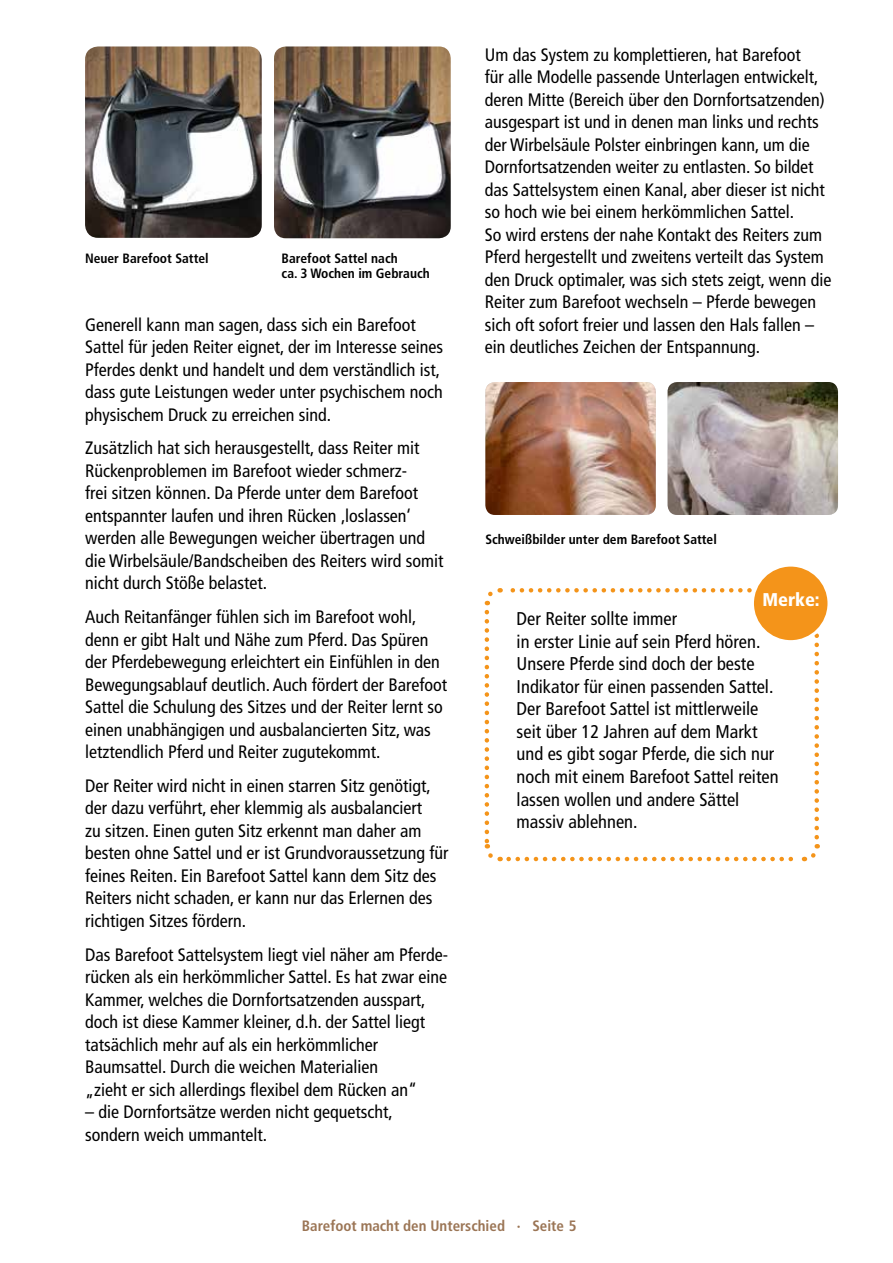
<style>
.page{position:relative;width:893px;height:1263px;background:#fff}
.page>*{position:absolute;margin:0;border:0;box-sizing:border-box;transform-origin:0 0}
.t1{font:condensed 18.45px/22.5px "Frutiger";color:#000}
.t2{font:900 condensed 18.45px "Frutiger";color:#fff}
.t3{font:condensed 18px/22.5px "Frutiger";color:#000}
.t4{font:700 condensed 15px "Frutiger";color:#9b7555}
.t5{font:700 condensed 13.5px/15px "Frutiger";color:#000}
</style>
<div class="page">
<svg style="left:484px;top:612px;width:17px;height:250px"></svg>
<svg style="left:509px;top:844px;width:311px;height:18px"></svg>
<svg style="left:814px;top:633px;width:5px;height:204px"></svg>
<svg style="left:484px;top:588px;width:268px;height:17px"></svg>
<div style="left:752px;top:565px;width:77px;height:77px;background:#f4941a;border-radius:50%"></div>
<div style="left:751px;top:564px;width:79px;height:79px;border:3px solid #fff;border-radius:50%"></div>
<img style="left:485px;top:382px;width:171px;height:133px">
<img style="left:668px;top:382px;width:170px;height:133px">
<img style="left:274px;top:46px;width:177px;height:192px">
<img style="left:85px;top:46px;width:177px;height:192px">
<p class="t5" style="left:85px;top:250px;width:125px">Neuer Barefoot Sattel</p>
<p class="t5" style="left:282px;top:250px;width:150px">Barefoot Sattel nach<br>ca. 3 Wochen im Gebrauch</p>
<p class="t3" style="left:85px;top:313px;width:360px">Generell kann man sagen, dass sich ein Barefoot Sattel für jeden Reiter eignet, der im Interesse seines Pferdes denkt und handelt und dem verständlich ist, dass gute Leistungen weder unter psychischem noch physischem Druck zu erreichen sind.</p>
<p class="t3" style="left:85px;top:437px;width:360px">Zusätzlich hat sich herausgestellt, dass Reiter mit Rückenproblemen im Barefoot wieder schmerz-<br>frei sitzen können. Da Pferde unter dem Barefoot entspannter laufen und ihren Rücken ‚loslassen‘ werden alle Bewegungen weicher übertragen und die Wirbelsäule/Bandscheiben des Reiters wird somit nicht durch Stöße belastet.</p>
<p class="t3" style="left:85px;top:606px;width:364px">Auch Reitanfänger fühlen sich im Barefoot wohl, denn er gibt Halt und Nähe zum Pferd. Das Spüren der Pferdebewegung erleichtert ein Einfühlen in den Bewegungsablauf deutlich. Auch fördert der Barefoot Sattel die Schulung des Sitzes und der Reiter lernt so einen unabhängigen und ausbalancierten Sitz, was letztendlich Pferd und Reiter zugutekommt.</p>
<p class="t3" style="left:85px;top:774px;width:365px">Der Reiter wird nicht in einen starren Sitz genötigt, der dazu verführt, eher klemmig als ausbalanciert<br>zu sitzen. Einen guten Sitz erkennt man daher am besten ohne Sattel und er ist Grundvoraussetzung für feines Reiten. Ein Barefoot Sattel kann dem Sitz des Reiters nicht schaden, er kann nur das Erlernen des richtigen Sitzes fördern.</p>
<p class="t3" style="left:85px;top:943px;width:365px">Das Barefoot Sattelsystem liegt viel näher am Pferde&shy;rücken als ein herkömmlicher Sattel. Es hat zwar eine Kammer, welches die Dornfortsatzenden ausspart, doch ist diese Kammer kleiner, d.h. der Sattel liegt tatsächlich mehr auf als ein herkömmlicher Baumsattel. Durch die weichen Materialien<br>„zieht er sich allerdings flexibel dem Rücken an“</p>
<p class="t3" style="left:85px;top:1101px;width:309px">– die Dornfortsätze werden nicht gequetscht, sondern weich ummantelt.</p>
<p class="t3" style="left:485px;top:43px;width:348px">Um das System zu komplettieren, hat Barefoot<br>für alle Modelle passende Unterlagen entwickelt, deren Mitte (Bereich über den Dornfortsatzenden) ausgespart ist und in denen man links und rechts der Wirbelsäule Polster einbringen kann, um die Dornfortsatzenden weiter zu entlasten. So bildet das Sattelsystem einen Kanal, aber dieser ist nicht so hoch wie bei einem herkömmlichen Sattel.<br>So wird erstens der nahe Kontakt des Reiters zum Pferd hergestellt und zweitens verteilt das System den Druck optimaler, was sich stets zeigt, wenn die Reiter zum Barefoot wechseln – Pferde bewegen sich oft sofort freier und lassen den Hals fallen – ein deutliches Zeichen der Entspannung.</p>
<p class="t5" style="left:485px;top:531px;width:233px">Schweißbilder unter dem Barefoot Sattel</p>
<p class="t2" style="left:762px;top:589px;width:59px">Merke:</p>
<p class="t1" style="left:517px;top:608px;width:263px">Der Reiter sollte immer<br>in erster Linie auf sein Pferd hören.<br>Unsere Pferde sind doch der beste<br>Indikator für einen passenden Sattel.<br>Der Barefoot Sattel ist mittlerweile seit über 12 Jahren auf dem Markt und es gibt sogar Pferde, die sich nur noch mit einem Barefoot Sattel reiten lassen wollen und andere Sättel massiv ablehnen.</p>
<p class="t4" style="left:302px;top:1217px;width:276px">Barefoot macht den Unterschied · Seite 5</p>
</div>
